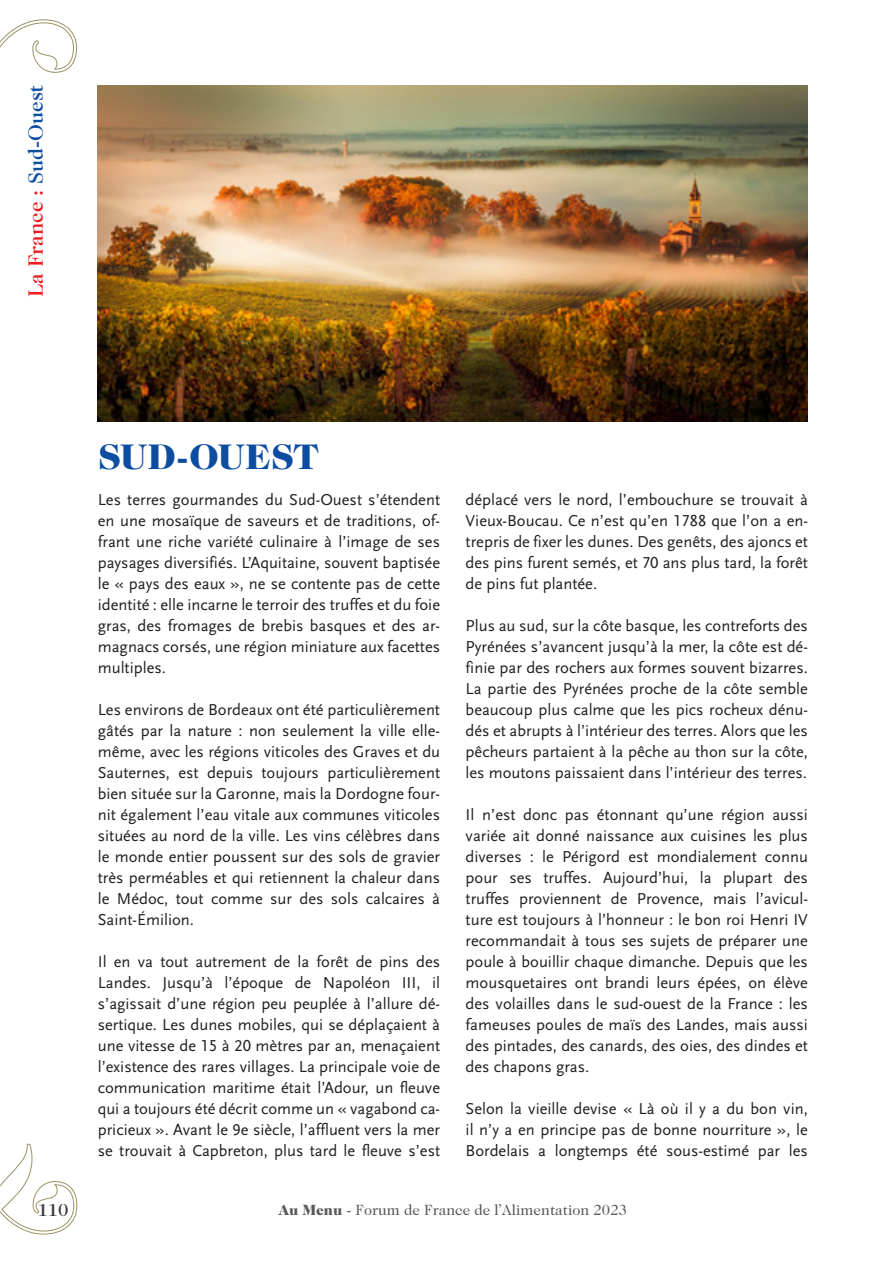
<style>
.page{position:relative;width:893px;height:1263px;background:#fff}
.page>*{position:absolute;margin:0;border:0;box-sizing:border-box;transform-origin:0 0}
.t1{font:900 36px "Caslon 224 Std";letter-spacing:-.005em;color:#0d4da1}
.t2{font:500 21px "Caslon 224 Std";color:#ee1d23}
.t3{font:500 18px "Caslon 224 Std";color:#231f20}
.t4{font:16.5px/21px "Scala Sans Regular LF";color:#231f20;text-align:justify}
.t5{font:15px "Caslon 224 Std";color:#57585a}
.s1{color:#0d4da1}
.s2{font-weight:900}
</style>
<div class="page">
<svg style="left:0;top:1144px;width:77px;height:91px"></svg>
<svg style="left:0;top:19px;width:77px;height:54px"></svg>
<img style="left:98px;top:85px;width:710px;height:336px">
<p class="t2" style="left:24px;top:297px;width:214px;rotate:-90deg">La France : <span class="s1">Sud-Ouest</span></p>
<h1 class="t1" style="left:98px;top:435px;width:223px">SUD-OUEST</h1>
<p class="t4" style="left:98px;top:489px;width:344px">Les terres gourmandes du Sud-Ouest s’étendent en une mosaïque de saveurs et de traditions, of&shy;frant une riche variété culinaire à l’image de ses paysages diversifiés. L’Aquitaine, souvent baptisée le « pays des eaux », ne se contente pas de cette identité : elle incarne le terroir des truffes et du foie gras, des fromages de brebis basques et des ar&shy;magnacs corsés, une région miniature aux facettes multiples.</p>
<p class="t4" style="left:98px;top:700px;width:344px">Les environs de Bordeaux ont été particulièrement gâtés par la nature : non seulement la ville elle&shy;même, avec les régions viticoles des Graves et du Sauternes, est depuis toujours particulièrement bien située sur la Garonne, mais la Dordogne four&shy;nit également l’eau vitale aux communes viticoles situées au nord de la ville. Les vins célèbres dans le monde entier poussent sur des sols de gravier très perméables et qui retiennent la chaleur dans le Médoc, tout comme sur des sols calcaires à Saint-Émilion.</p>
<p class="t4" style="left:98px;top:952px;width:344px">Il en va tout autrement de la forêt de pins des Landes. Jusqu’à l’époque de Napoléon III, il s’agissait d’une région peu peuplée à l’allure dé&shy;sertique. Les dunes mobiles, qui se déplaçaient à une vitesse de 15 à 20 mètres par an, menaçaient l’existence des rares villages. La principale voie de communication maritime était l’Adour, un fleuve qui a toujours été décrit comme un « vagabond ca&shy;pricieux ». Avant le 9e siècle, l’affluent vers la mer se trouvait à Capbreton, plus tard le fleuve s’est</p>
<p class="t4" style="left:466px;top:490px;width:344px">déplacé vers le nord, l’embouchure se trouvait à Vieux-Boucau. Ce n’est qu’en 1788 que l’on a en&shy;trepris de fixer les dunes. Des genêts, des ajoncs et des pins furent semés, et 70 ans plus tard, la forêt de pins fut plantée.</p>
<p class="t4" style="left:466px;top:616px;width:344px">Plus au sud, sur la côte basque, les contreforts des Pyrénées s’avancent jusqu’à la mer, la côte est dé&shy;finie par des rochers aux formes souvent bizarres.<br>La partie des Pyrénées proche de la côte semble beaucoup plus calme que les pics rocheux dénu&shy;dés et abrupts à l’intérieur des terres. Alors que les pêcheurs partaient à la pêche au thon sur la côte, les moutons paissaient dans l’intérieur des terres.</p>
<p class="t4" style="left:466px;top:805px;width:344px">Il n’est donc pas étonnant qu’une région aussi variée ait donné naissance aux cuisines les plus diverses : le Périgord est mondialement connu pour ses truffes. Aujourd’hui, la plupart des truffes proviennent de Provence, mais l’avicul&shy;ture est toujours à l’honneur : le bon roi Henri IV recommandait à tous ses sujets de préparer une poule à bouillir chaque dimanche. Depuis que les mousquetaires ont brandi leurs épées, on élève des volailles dans le sud-ouest de la France : les fameuses poules de maïs des Landes, mais aussi des pintades, des canards, des oies, des dindes et des chapons gras.</p>
<p class="t4" style="left:466px;top:1099px;width:344px">Selon la vieille devise « Là où il y a du bon vin, il n’y a en principe pas de bonne nourriture », le Bordelais a longtemps été sous-estimé par les</p>
<p class="t3" style="left:38px;top:1200px;width:32px">110</p>
<p class="t5" style="left:279px;top:1201px;width:350px"><span class="s2">Au Menu</span> - Forum de France de l’Alimentation 2023</p>
</div>
